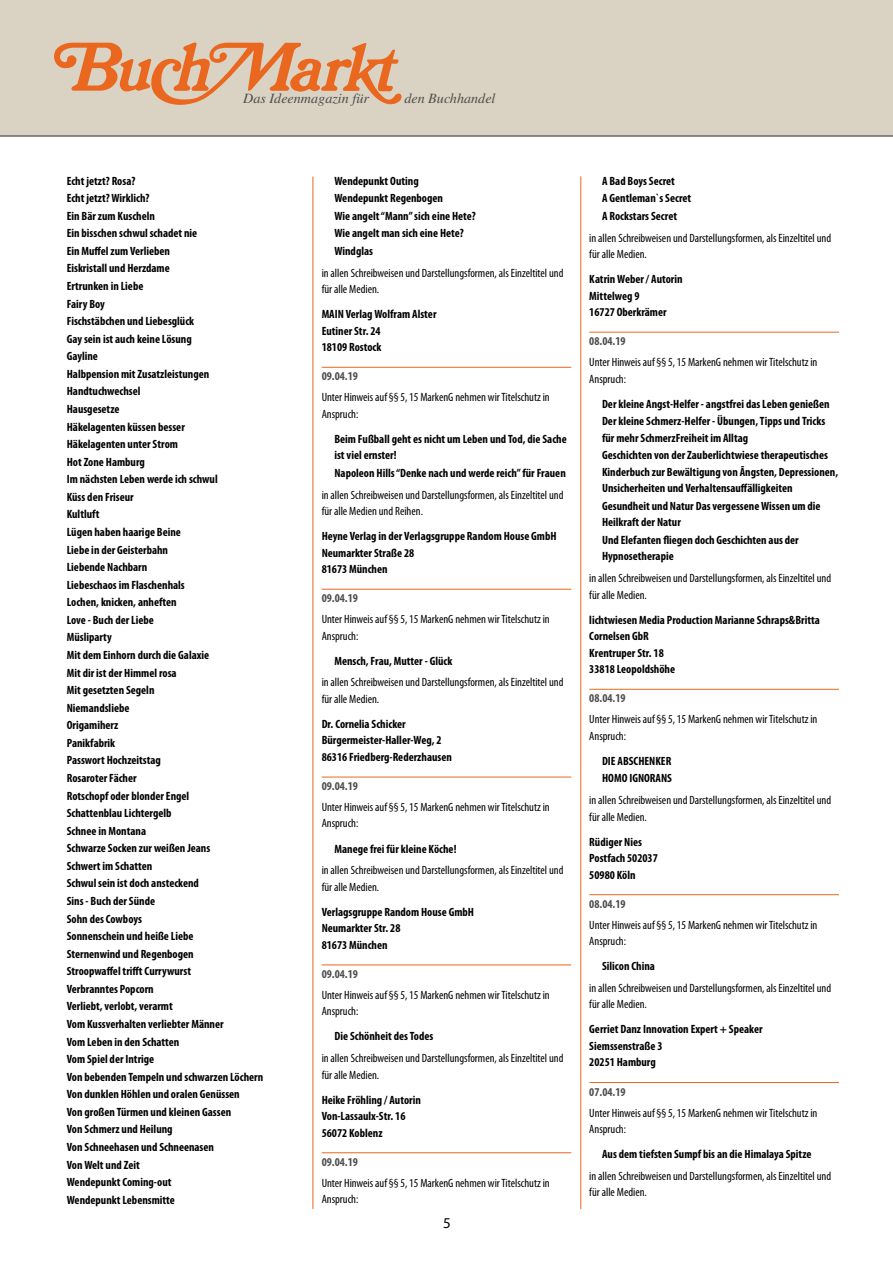
<style>
.page{position:relative;width:893px;height:1263px;background:#fff}
.page>*{position:absolute;margin:0;border:0;box-sizing:border-box;transform-origin:0 0}
.t1{font:15px "Myriad Pro";color:#000}
.t2{font:italic 14.1px "Times";color:#4d4d4c}
.t3{font:700 condensed 12px/17.5px "Myriad Pro";color:#000}
.t4{font:condensed 12px/16.5px "Myriad Pro";color:#000}
.t5{font:700 condensed 12px "Myriad Pro";color:#4d4d4d}
</style>
<div class="page">
<div style="left:0;top:0;width:893px;height:136px;background:#dad3c3"></div>
<hr style="left:313px;top:176px;width:1px;height:1033px;background:#ea661e">
<hr style="left:580px;top:176px;width:1px;height:1033px;background:#ea661e">
<hr style="left:0;top:135px;width:893px;height:2px;background:#4d4d4d">
<svg style="left:54px;top:42px;width:348px;height:63px"></svg>
<hr style="left:322px;top:367px;width:249px;height:1px;background:#ea661e">
<hr style="left:322px;top:589px;width:249px;height:1px;background:#ea661e">
<hr style="left:322px;top:777px;width:249px;height:1px;background:#ea661e">
<hr style="left:322px;top:964px;width:249px;height:1px;background:#ea661e">
<hr style="left:322px;top:1152px;width:249px;height:1px;background:#ea661e">
<hr style="left:589px;top:332px;width:250px;height:1px;background:#ea661e">
<hr style="left:589px;top:689px;width:250px;height:1px;background:#ea661e">
<hr style="left:589px;top:894px;width:250px;height:1px;background:#ea661e">
<hr style="left:589px;top:1082px;width:250px;height:1px;background:#ea661e">
<p class="t2" style="left:243px;top:90px;width:127px">Das Ideenmagazin für</p>
<p class="t2" style="left:404px;top:90px;width:93px">den Buchhandel</p>
<p class="t3" style="left:67px;top:172px;width:198px">Echt jetzt? Rosa?<br>Echt jetzt? Wirklich?<br>Ein Bär zum Kuscheln<br>Ein bisschen schwul schadet nie<br>Ein Muffel zum Verlieben<br>Eiskristall und Herzdame<br>Ertrunken in Liebe<br>Fairy Boy<br>Fischstäbchen und Liebesglück<br>Gay sein ist auch keine Lösung<br>Gayline<br>Halbpension mit Zusatzleistungen<br>Handtuchwechsel<br>Hausgesetze<br>Häkelagenten küssen besser<br>Häkelagenten unter Strom<br>Hot Zone Hamburg<br>Im nächsten Leben werde ich schwul<br>Küss den Friseur<br>Kultluft<br>Lügen haben haarige Beine<br>Liebe in der Geisterbahn<br>Liebende Nachbarn<br>Liebeschaos im Flaschenhals<br>Lochen, knicken, anheften<br>Love - Buch der Liebe<br>Müsliparty<br>Mit dem Einhorn durch die Galaxie<br>Mit dir ist der Himmel rosa<br>Mit gesetzten Segeln<br>Niemandsliebe<br>Origamiherz<br>Panikfabrik<br>Passwort Hochzeitstag<br>Rosaroter Fächer<br>Rotschopf oder blonder Engel<br>Schattenblau Lichtergelb<br>Schnee in Montana<br>Schwarze Socken zur weißen Jeans<br>Schwert im Schatten<br>Schwul sein ist doch ansteckend<br>Sins - Buch der Sünde<br>Sohn des Cowboys<br>Sonnenschein und heiße Liebe<br>Sternenwind und Regenbogen<br>Stroopwaffel trifft Currywurst<br>Verbranntes Popcorn<br>Verliebt, verlobt, verarmt<br>Vom Kussverhalten verliebter Männer<br>Vom Leben in den Schatten<br>Vom Spiel der Intrige<br>Von bebenden Tempeln und schwarzen Löchern<br>Von dunklen Höhlen und oralen Genüssen<br>Von großen Türmen und kleinen Gassen<br>Von Schmerz und Heilung<br>Von Schneehasen und Schneenasen<br>Von Welt und Zeit<br>Wendepunkt Coming-out<br>Wendepunkt Lebensmitte</p>
<p class="t3" style="left:334px;top:172px;width:143px">Wendepunkt Outing<br>Wendepunkt Regenbogen<br>Wie angelt “Mann” sich eine Hete?<br>Wie angelt man sich eine Hete?<br>Windglas</p>
<p class="t4" style="left:322px;top:264px;width:243px">in allen Schreibweisen und Darstellungsformen, als Einzeltitel und für alle Medien.</p>
<p class="t3" style="left:322px;top:306px;width:116px;line-height:16.5px">MAIN Verlag Wolfram Alster<br>Eutiner Str. 24<br>18109 Rostock</p>
<p class="t5" style="left:322px;top:369px;width:38px">09.04.19</p>
<p class="t4" style="left:322px;top:389px;width:230px">Unter Hinweis auf §§ 5, 15 MarkenG nehmen wir Titelschutz in<br>Anspruch:</p>
<p class="t3" style="left:334px;top:430px;width:234px;line-height:17.1px">Beim Fußball geht es nicht um Leben und Tod, die Sache ist viel ernster!<br>Napoleon Hills “Denke nach und werde reich” für Frauen</p>
<p class="t4" style="left:322px;top:486px;width:243px">in allen Schreibweisen und Darstellungsformen, als Einzeltitel und für alle Medien und Reihen.</p>
<p class="t3" style="left:322px;top:528px;width:237px;line-height:16.5px">Heyne Verlag in der Verlagsgruppe Random House GmbH<br>Neumarkter Straße 28<br>81673 München</p>
<p class="t5" style="left:322px;top:591px;width:38px">09.04.19</p>
<p class="t4" style="left:322px;top:611px;width:230px">Unter Hinweis auf §§ 5, 15 MarkenG nehmen wir Titelschutz in<br>Anspruch:</p>
<p class="t3" style="left:334px;top:652px;width:119px">Mensch, Frau, Mutter - Glück</p>
<p class="t4" style="left:322px;top:674px;width:243px">in allen Schreibweisen und Darstellungsformen, als Einzeltitel und für alle Medien.</p>
<p class="t3" style="left:322px;top:715px;width:132px;line-height:16.5px">Dr. Cornelia Schicker<br>Bürgermeister-Haller-Weg, 2<br>86316 Friedberg-Rederzhausen</p>
<p class="t5" style="left:322px;top:779px;width:38px">09.04.19</p>
<p class="t4" style="left:322px;top:799px;width:230px">Unter Hinweis auf §§ 5, 15 MarkenG nehmen wir Titelschutz in<br>Anspruch:</p>
<p class="t3" style="left:334px;top:839px;width:124px">Manege frei für kleine Köche!</p>
<p class="t4" style="left:322px;top:862px;width:243px">in allen Schreibweisen und Darstellungsformen, als Einzeltitel und für alle Medien.</p>
<p class="t3" style="left:322px;top:903px;width:154px;line-height:16.5px">Verlagsgruppe Random House GmbH<br>Neumarkter Str. 28<br>81673 München</p>
<p class="t5" style="left:322px;top:966px;width:38px">09.04.19</p>
<p class="t4" style="left:322px;top:986px;width:230px">Unter Hinweis auf §§ 5, 15 MarkenG nehmen wir Titelschutz in<br>Anspruch:</p>
<p class="t3" style="left:334px;top:1027px;width:100px">Die Schönheit des Todes</p>
<p class="t4" style="left:322px;top:1050px;width:243px">in allen Schreibweisen und Darstellungsformen, als Einzeltitel und für alle Medien.</p>
<p class="t3" style="left:322px;top:1091px;width:101px;line-height:16.5px">Heike Fröhling / Autorin<br>Von-Lassaulx-Str. 16<br>56072 Koblenz</p>
<p class="t5" style="left:322px;top:1154px;width:38px">09.04.19</p>
<p class="t4" style="left:322px;top:1174px;width:230px">Unter Hinweis auf §§ 5, 15 MarkenG nehmen wir Titelschutz in<br>Anspruch:</p>
<p class="t1" style="left:443px;top:1213px;width:9px">5</p>
<p class="t3" style="left:602px;top:172px;width:91px">A Bad Boys Secret<br>A Gentleman`s Secret<br>A Rockstars Secret</p>
<p class="t4" style="left:589px;top:229px;width:243px">in allen Schreibweisen und Darstellungsformen, als Einzeltitel und für alle Medien.</p>
<p class="t3" style="left:589px;top:271px;width:95px;line-height:16.5px">Katrin Weber / Autorin<br>Mittelweg 9<br>16727 Oberkrämer</p>
<p class="t5" style="left:589px;top:334px;width:38px">08.04.19</p>
<p class="t4" style="left:589px;top:354px;width:230px">Unter Hinweis auf §§ 5, 15 MarkenG nehmen wir Titelschutz in<br>Anspruch:</p>
<p class="t3" style="left:602px;top:395px;width:238px;line-height:17px">Der kleine Angst-Helfer - angstfrei das Leben genießen Der kleine Schmerz-Helfer - Übungen, Tipps und Tricks für mehr SchmerzFreiheit im Alltag<br>Geschichten von der Zauberlichtwiese therapeutisches Kinderbuch zur Bewältigung von Ãngsten, Depressionen, Unsicherheiten und Verhaltensauffälligkeiten Gesundheit und Natur Das vergessene Wissen um die Heilkraft der Natur<br>Und Elefanten fliegen doch Geschichten aus der Hypnosetherapie</p>
<p class="t4" style="left:589px;top:570px;width:243px">in allen Schreibweisen und Darstellungsformen, als Einzeltitel und für alle Medien.</p>
<p class="t3" style="left:589px;top:611px;width:232px;line-height:16.5px">lichtwiesen Media Production Marianne Schraps&amp;Britta<br>Cornelsen GbR<br>Krentruper Str. 18<br>33818 Leopoldshöhe</p>
<p class="t5" style="left:589px;top:691px;width:38px">08.04.19</p>
<p class="t4" style="left:589px;top:711px;width:230px">Unter Hinweis auf §§ 5, 15 MarkenG nehmen wir Titelschutz in<br>Anspruch:</p>
<p class="t3" style="left:602px;top:752px;width:71px">DIE ABSCHENKER<br>HOMO IGNORANS</p>
<p class="t4" style="left:589px;top:792px;width:243px">in allen Schreibweisen und Darstellungsformen, als Einzeltitel und für alle Medien.</p>
<p class="t3" style="left:589px;top:833px;width:70px;line-height:16.5px">Rüdiger Nies<br>Postfach 502037<br>50980 Köln</p>
<p class="t5" style="left:589px;top:896px;width:38px">08.04.19</p>
<p class="t4" style="left:589px;top:916px;width:230px">Unter Hinweis auf §§ 5, 15 MarkenG nehmen wir Titelschutz in<br>Anspruch:</p>
<p class="t3" style="left:602px;top:957px;width:54px">Silicon China</p>
<p class="t4" style="left:589px;top:979px;width:243px">in allen Schreibweisen und Darstellungsformen, als Einzeltitel und für alle Medien.</p>
<p class="t3" style="left:589px;top:1021px;width:175px;line-height:16.5px">Gerriet Danz Innovation Expert + Speaker<br>Siemssenstraße 3<br>20251 Hamburg</p>
<p class="t5" style="left:589px;top:1084px;width:38px">07.04.19</p>
<p class="t4" style="left:589px;top:1104px;width:230px">Unter Hinweis auf §§ 5, 15 MarkenG nehmen wir Titelschutz in<br>Anspruch:</p>
<p class="t3" style="left:602px;top:1145px;width:211px">Aus dem tiefsten Sumpf bis an die Himalaya Spitze</p>
<p class="t4" style="left:589px;top:1167px;width:243px">in allen Schreibweisen und Darstellungsformen, als Einzeltitel und für alle Medien.</p>
</div>
